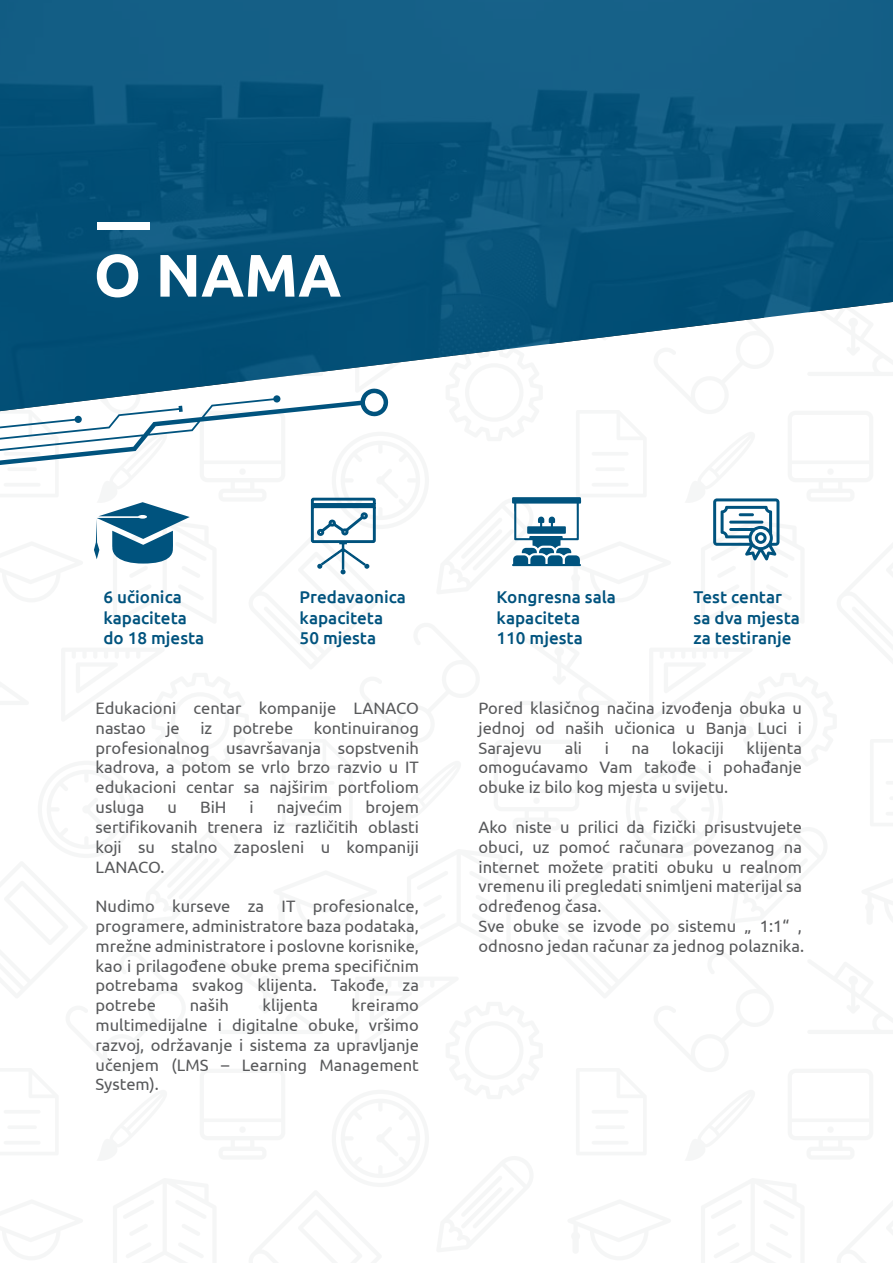
<style>
.page{position:relative;width:893px;height:1263px;background:#fff}
.page>*{position:absolute;margin:0;border:0;box-sizing:border-box;transform-origin:0 0}
.t1{font:700 60px "Ubuntu";color:#fff}
.t2{font:500 17.1px/20.4px "Ubuntu";color:#00537e}
.t3{font:16.5px/19.8px "Ubuntu";color:#58595b;text-align:justify}
</style>
<div class="page">
<svg style="left:0;top:413px;width:383px;height:52px"></svg>
<svg style="left:0;top:0;width:893px;height:413px;background:#2a6c8d"></svg>
<svg style="left:94px;top:502px;width:96px;height:61px"></svg>
<svg style="left:310px;top:497px;width:66px;height:78px"></svg>
<svg style="left:713px;top:498px;width:66px;height:62px"></svg>
<div style="left:98px;top:223px;width:52px;height:7px;background:#fff"></div>
<svg style="left:512px;top:497px;width:69px;height:69px"></svg>
<h1 class="t1" style="left:94px;top:239px;width:249px">O NAMA</h1>
<p class="t2" style="left:103px;top:586px;width:102px">6 učionica kapaciteta do 18 mjesta</p>
<p class="t2" style="left:300px;top:586px;width:108px">Predavaonica kapaciteta<br>50 mjesta</p>
<p class="t2" style="left:497px;top:586px;width:121px">Kongresna sala kapaciteta<br>110 mjesta</p>
<p class="t2" style="left:694px;top:586px;width:108px">Test centar sa dva mjesta za testiranje</p>
<p class="t3" style="left:96px;top:698px;width:325px">Edukacioni centar kompanije LANACO nastao je iz potrebe kontinuiranog profesionalnog usavršavanja sopstvenih kadrova, a potom se vrlo brzo razvio u IT edukacioni centar sa najširim portfoliom usluga</p>
<p class="t3" style="left:96px;top:797px;width:325px;text-indent:270px">brojem sertifikovanih trenera iz različitih oblasti koji su stalno zaposleni u kompaniji LANACO.</p>
<p class="t3" style="left:96px;top:896px;width:325px">Nudimo kurseve za IT profesionalce, programere, administratore baza podataka, mrežne administratore i poslovne korisnike, kao i prilagođene obuke prema specifičnim potrebama svakog klijenta. Takođe, za potrebe</p>
<p class="t3" style="left:168px;top:797px;width:11px">u</p>
<p class="t3" style="left:200px;top:797px;width:28px">BiH</p>
<p class="t3" style="left:250px;top:797px;width:6px">i</p>
<p class="t3" style="left:277px;top:797px;width:67px">najvećim</p>
<p class="t3" style="left:96px;top:995px;width:325px;text-indent:256px">kreiramo multimedijalne i digitalne obuke, vršimo razvoj, održavanje i sistema za upravljanje učenjem (LMS – Learning Management System).</p>
<p class="t3" style="left:190px;top:995px;width:41px">naših</p>
<p class="t3" style="left:263px;top:995px;width:57px">klijenta</p>
<p class="t3" style="left:479px;top:698px;width:325px">Pored klasičnog načina izvođenja obuka u jednoj od naših učionica u Banja Luci i Sarajevu</p>
<p class="t3" style="left:479px;top:737px;width:325px;text-indent:268px">klijenta omogućavamo Vam takođe i pohađanje obuke iz bilo kog mjesta u svijetu.</p>
<p class="t3" style="left:479px;top:817px;width:327px;text-align:left">Ako niste u prilici da fizički prisustvujete obuci, uz pomoć računara povezanog na internet možete pratiti obuku u realnom vremenu ili pregledati snimljeni materijal sa određenog časa.<br>Sve obuke se izvode po sistemu „ 1:1“ , odnosno jedan računar za jednog polaznika.</p>
<p class="t3" style="left:565px;top:737px;width:19px">ali</p>
<p class="t3" style="left:605px;top:737px;width:6px">i</p>
<p class="t3" style="left:631px;top:737px;width:20px">na</p>
<p class="t3" style="left:672px;top:737px;width:53px">lokaciji</p>
</div>
